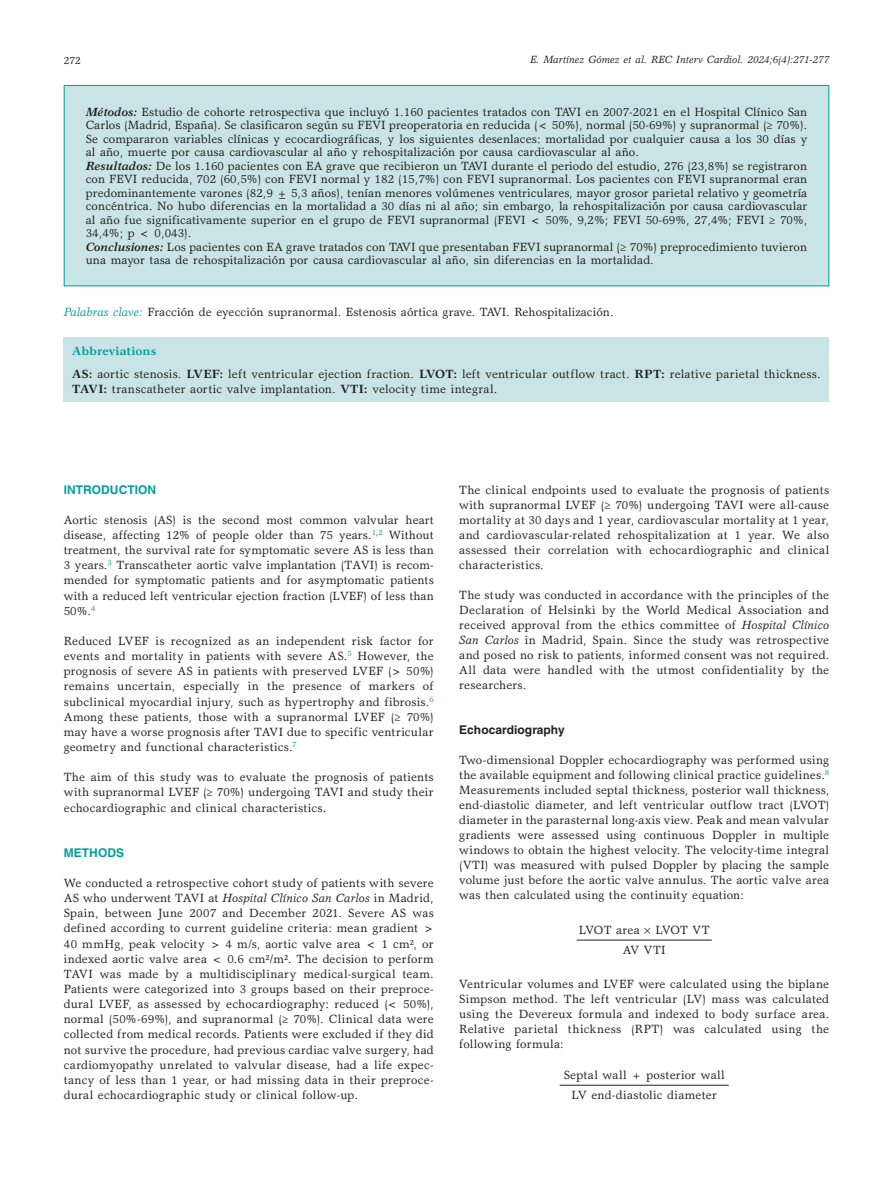
<style>
.page{position:relative;width:893px;height:1191px;background:#fff}
.page>*{position:absolute;margin:0;border:0;box-sizing:border-box;transform-origin:0 0}
.t1{font:12px/15.1px "Garth Graphic Std";letter-spacing:.005em;color:#231f20;text-align:justify}
.t2{font:700 12px "Helvetica LT Std";letter-spacing:.005em;color:#009d9d}
.t3{font:700 12px "Helvetica LT Std";letter-spacing:.005em;color:#231f20}
.t4{font:12px/20.1px "Garth Graphic Std";letter-spacing:.03em;color:#231f20}
.t5{font:italic 10.5px "Garth Graphic Std";letter-spacing:.005em;color:#231f20}
.t6{font:10.5px "Garth Graphic Std";color:#231f20}
.s1{font-weight:700;font-style:italic}
.s2{font-style:italic;color:#009d9d}
.s3{font-weight:700;color:#009d9d}
.s4{font-weight:700}
.s5{font-style:italic}
</style>
<div class="page">
<hr style="left:577px;top:939px;width:135px;height:1px;background:#231f20">
<hr style="left:560px;top:1084px;width:169px;height:1px;background:#231f20">
<div style="left:64px;top:337px;width:765px;height:64px;background:#c9e4e6"></div>
<div style="left:64px;top:85px;width:765px;height:201px;background:#c9e4e6"></div>
<div style="left:64px;top:85px;width:765px;height:201px;border:1px solid #009d9d"></div>
<p class="t6" style="left:64px;top:54px;width:19px">272</p>
<p class="t5" style="left:530px;top:53px;width:301px">E. Martínez Gómez et al. REC Interv Cardiol. 2024;6(4):271-277</p>
<p class="t1" style="left:86px;top:105px;width:723px;line-height:13.5px;text-align:left"><span class="s1">Métodos:</span> Estudio de cohorte retrospectiva que incluyó 1.160 pacientes tratados con TAVI en 2007‑2021 en el Hospital Clínico San Carlos (Madrid, España). Se clasificaron según su FEVI preoperatoria en reducida (&lt; 50%), normal (50-69%) y supranormal (≥ 70%).<br>Se compararon variables clínicas y ecocardiográficas, y los siguientes desenlaces: mortalidad por cualquier causa a los 30 días y al año, muerte por causa cardiovascular al año y rehospitalización por causa cardiovascular al año.<br><span class="s1">Resultados:</span> De los 1.160 pacientes con EA grave que recibieron un TAVI durante el periodo del estudio, 276 (23,8%) se registraron con FEVI reducida, 702 (60,5%) con FEVI normal y 182 (15,7%) con FEVI supranormal. Los pacientes con FEVI supranormal eran predominantemente varones (82,9 ± 5,3 años), tenían menores volúmenes ventriculares, mayor grosor parietal relativo y geometría concéntrica. No hubo diferencias en la mortalidad a 30 días ni al año; sin embargo, la rehospitalización por causa cardiovascular al año fue significativamente superior en el grupo de FEVI supranormal (FEVI &lt; 50%, 9,2%; FEVI 50-69%, 27,4%; FEVI ≥ 70%, 34,4%; p &lt; 0,043).<br><span class="s1">Conclusiones:</span> Los pacientes con EA grave tratados con TAVI que presentaban FEVI supranormal (≥ 70%) preprocedimiento tuvieron una mayor tasa de rehospitalización por causa cardiovascular al año, sin diferencias en la mortalidad.</p>
<p class="t1" style="left:64px;top:304px;width:551px"><span class="s2">Palabras clave:</span> Fracción de eyección supranormal. Estenosis aórtica grave. TAVI. Rehospitalización.</p>
<p class="t1" style="left:72px;top:338px;width:750px;line-height:23.5px"><span class="s3">Abbreviations<br></span><span class="s4">AS:</span> aortic stenosis. <span class="s4">LVEF:</span> left ventricular ejection fraction. <span class="s4">LVOT:</span> left ventricular outflow tract. <span class="s4">RPT:</span> relative parietal thickness.</p>
<p class="t1" style="left:72px;top:381px;width:426px"><span class="s4">TAVI:</span> transcatheter aortic valve implantation. <span class="s4">VTI:</span> velocity time integral.</p>
<p class="t2" style="left:64px;top:482px;width:94px">INTRODUCTION</p>
<p class="t1" style="left:64px;top:512px;width:372px">Aortic stenosis (AS) is the second most common valvular heart disease, affecting 12% of people older than 75 years.<sup>1</sup><sup>,</sup><sup>2</sup> Without treatment, the survival rate for symptomatic severe AS is less than 3 years.<sup>3</sup> Transcatheter aortic valve implantation (TAVI) is recom&shy;mended for symptomatic patients and for asymptomatic patients with a reduced left ventricular ejection fraction (LVEF) of less than 50%.<sup>4</sup></p>
<p class="t1" style="left:64px;top:633px;width:371px">Reduced LVEF is recognized as an independent risk factor for events and mortality in patients with severe AS.<sup>5</sup> However, the prognosis of severe AS in patients with preserved LVEF (&gt; 50%) remains uncertain, especially in the presence of markers of subclinical myocardial injury, such as hypertrophy and fibrosis.<sup>6<br></sup>Among these patients, those with a supranormal LVEF (≥ 70%) may have a worse prognosis after TAVI due to specific ventricular geometry and functional characteristics.<sup>7</sup></p>
<p class="t1" style="left:64px;top:769px;width:371px">The aim of this study was to evaluate the prognosis of patients with supranormal LVEF (≥ 70%) undergoing TAVI and study their echocardiographic and clinical characteristics.</p>
<p class="t2" style="left:64px;top:845px;width:62px">METHODS</p>
<p class="t1" style="left:64px;top:875px;width:371px">We conducted a retrospective cohort study of patients with severe AS who underwent TAVI at <span class="s5">Hospital Clínico San Carlos</span> in Madrid, Spain, between June 2007 and December 2021. Severe AS was defined according to current guideline criteria: mean gradient &gt; 40 mmHg, peak velocity &gt; 4 m/s, aortic valve area &lt; 1 cm², or indexed aortic valve area &lt; 0.6 cm²/m². The decision to perform TAVI was made by a multidisciplinary medical-surgical team.<br>Patients were categorized into 3 groups based on their preproce&shy;dural LVEF, as assessed by echocardiography: reduced (&lt; 50%), normal (50%-69%), and supranormal (≥ 70%). Clinical data were collected from medical records. Patients were excluded if they did not survive the procedure, had previous cardiac valve surgery, had cardiomyopathy unrelated to valvular disease, had a life expec&shy;tancy of less than 1 year, or had missing data in their preproce&shy;dural echocardiographic study or clinical follow-up.</p>
<p class="t1" style="left:459px;top:482px;width:371px">The clinical endpoints used to evaluate the prognosis of patients with supranormal LVEF (≥ 70%) undergoing TAVI were all-cause mortality at 30 days and 1 year, cardiovascular mortality at 1 year, and cardiovascular-related rehospitalization at 1 year. We also assessed their correlation with echocardiographic and clinical characteristics.</p>
<p class="t1" style="left:459px;top:587px;width:371px">The study was conducted in accordance with the principles of the Declaration of Helsinki by the World Medical Association and received approval from the ethics committee of <span class="s5">Hospital Clínico San Carlos</span> in Madrid, Spain. Since the study was retrospective and posed no risk to patients, informed consent was not required.<br>All data were handled with the utmost confidentiality by the researchers.</p>
<p class="t3" style="left:459px;top:722px;width:107px">Echocardiography</p>
<p class="t1" style="left:459px;top:752px;width:371px">Two-dimensional Doppler echocardiography was performed using the available equipment and following clinical practice guidelines.<sup>8<br></sup>Measurements included septal thickness, posterior wall thickness, end-diastolic diameter, and left ventricular outflow tract (LVOT) diameter in the parasternal long-axis view. Peak and mean valvular gradients were assessed using continuous Doppler in multiple windows to obtain the highest velocity. The velocity-time integral (VTI) was measured with pulsed Doppler by placing the sample volume just before the aortic valve annulus. The aortic valve area was then calculated using the continuity equation:</p>
<p class="t1" style="left:579px;top:922px;width:62px">LVOT area</p>
<p class="t4" style="left:623px;top:920px;width:88px;text-indent:33px">LVOT VT<br>AV VTI</p>
<p class="t1" style="left:459px;top:976px;width:371px">Ventricular volumes and LVEF were calculated using the biplane Simpson method. The left ventricular (LV) mass was calculated using the Devereux formula and indexed to body surface area.<br>Relative parietal thickness (RPT) was calculated using the following formula:</p>
<p class="t1" style="left:564px;top:1065px;width:163px;line-height:20.1px;text-align:center">Septal wall + posterior wall<br>LV end-diastolic diameter</p>
</div>
